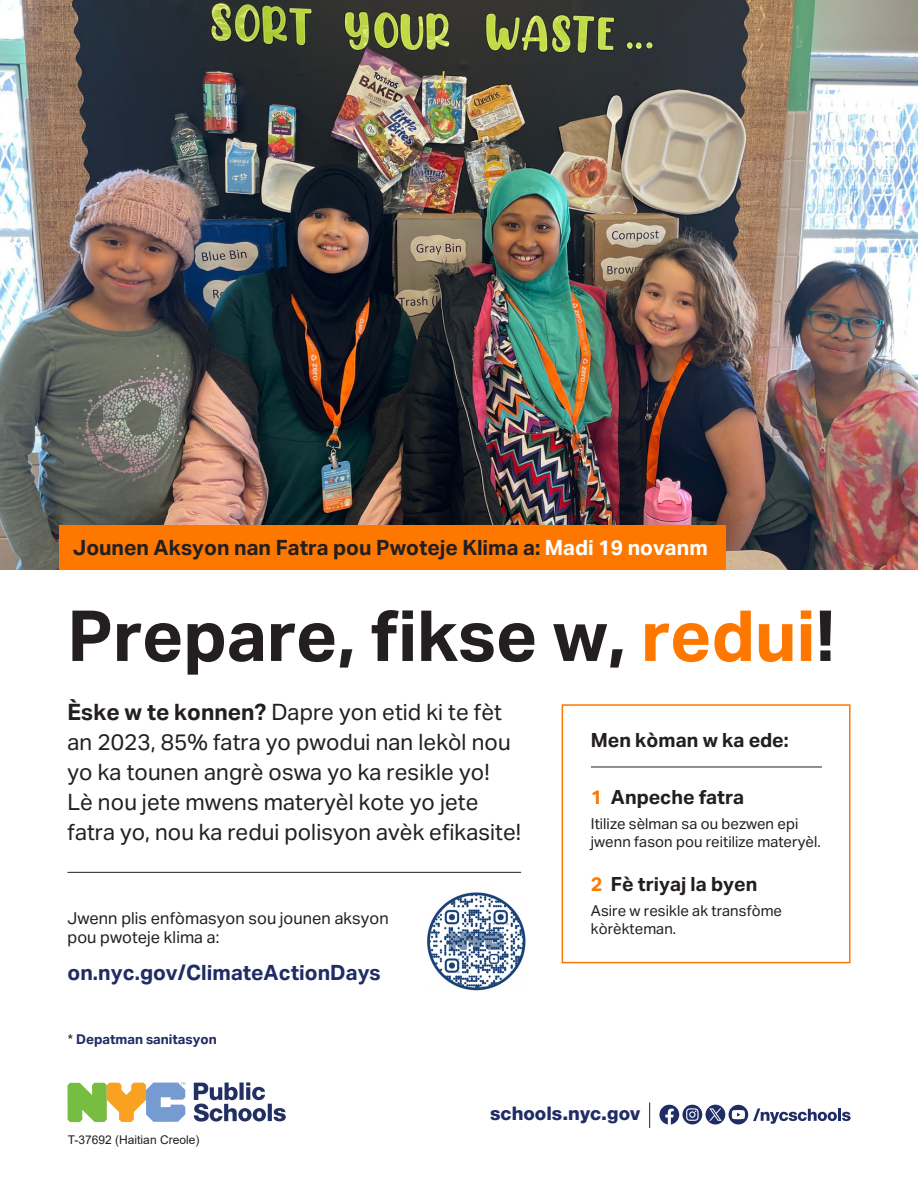
<style>
.page{position:relative;width:918px;height:1188px;background:#fff}
.page>*{position:absolute;margin:0;border:0;box-sizing:border-box;transform-origin:0 0}
.Header_1{font:700 70.5px "Aktiv Grotesk";color:#231f20}
.Header_2{font:22.5px/30px "Aktiv Grotesk";color:#231f20}
.Preheader{font:700 21px "Aktiv Grotesk";color:#231f20}
.Header_2-2{font:700 21px "Aktiv Grotesk";color:#202c65}
.List_header{font:700 19.5px "Aktiv Grotesk";color:#231f20}
.t1{font:800 18.75px "Helvetica Neue LT Std";color:#202c65}
.Body{font:16.5px/19.8px "Aktiv Grotesk";color:#231f20}
.List_text{font:15px/18px "Aktiv Grotesk";color:#231f20}
.List_text-2{font:700 13.5px "Aktiv Grotesk";color:#202c65}
.t2{font:12px "Arial";color:#231f20}
.s1{color:#fff}
.s2{color:#fe7800}
.s3{font-weight:700}
.s4{font-weight:400;color:#231f20}
</style>
<div class="page">
<svg style="left:649px;top:1102px;width:1px;height:26px"></svg>
<svg style="left:659px;top:1105px;width:192px;height:19px"></svg>
<svg style="left:68px;top:1083px;width:117px;height:39px"></svg>
<svg style="left:194px;top:1082px;width:72px;height:40px"></svg>
<svg style="left:268px;top:1104px;width:4px;height:17px"></svg>
<svg style="left:274px;top:1108px;width:12px;height:13px"></svg>
<div style="left:562px;top:704px;width:288px;height:259px;border:2px solid #fe7800"></div>
<img style="left:0;top:0;width:918px;height:569px">
<div style="left:59px;top:525px;width:667px;height:44px;background:#fe7800"></div>
<hr style="left:591px;top:767px;width:231px;height:1px;background:#231f20">
<hr style="left:68px;top:872px;width:453px;height:1px;background:#231f20">
<img style="left:427px;top:892px;width:99px;height:99px">
<h1 class="Preheader" style="left:73px;top:535px;width:636px">Jounen Aksyon nan Fatra pou Pwoteje Klima a: <span class="s1">Madi 19 novanm</span></h1>
<h1 class="Header_1" style="left:68px;top:595px;width:769px">Prepare, fikse w, <span class="s2">redui</span>!</h1>
<h2 class="Header_2" style="left:68px;top:698px;width:455px"><span class="s3">Èske w te konnen?</span> Dapre yon etid ki te fèt an 2023, 85% fatra yo pwodui nan lekòl nou yo ka tounen angrè oswa yo ka resikle yo!<br>Lè nou jete mwens materyèl kote yo jete fatra yo, nou ka redui polisyon avèk efikasite!</h2>
<p class="Body" style="left:68px;top:908px;width:323px">Jwenn plis enfòmasyon sou jounen aksyon pou pwoteje klima a:</p>
<h2 class="Header_2-2" style="left:68px;top:961px;width:315px">on.nyc.gov/ClimateActionDays</h2>
<p class="List_text-2" style="left:68px;top:1031px;width:150px"><span class="s4">*</span> Depatman sanitasyon</p>
<h3 class="List_header" style="left:591px;top:729px;width:199px">Men kòman w ka ede:</h3>
<h3 class="List_header" style="left:591px;top:786px;width:155px"><span class="s2">1</span> Anpeche fatra</h3>
<p class="List_text" style="left:591px;top:815px;width:231px">Itilize sèlman sa ou bezwen epi jwenn fason pou reitilize materyèl.</p>
<h3 class="List_header" style="left:591px;top:873px;width:168px"><span class="s2">2</span> Fè triyaj la byen</h3>
<p class="List_text" style="left:591px;top:902px;width:193px">Asire w resikle ak transfòme kòrèkteman.</p>
<p class="t2" style="left:68px;top:1131px;width:133px">T-37692 (Haitian Creole)</p>
<p class="t1" style="left:490px;top:1103px;width:152px">schools.nyc.gov</p>
</div>
